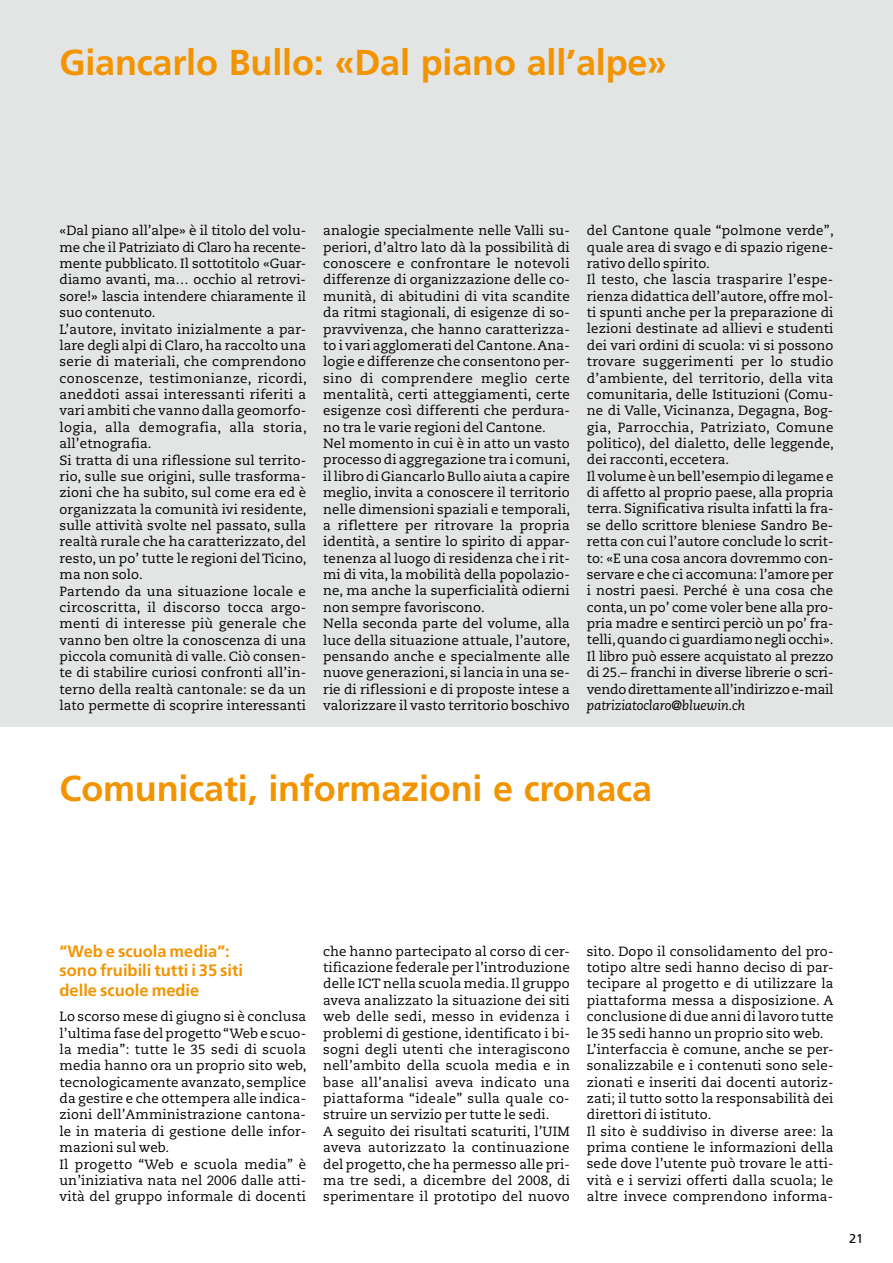
<style>
.page{position:relative;width:893px;height:1263px;background:#fff}
.page>*{position:absolute;margin:0;border:0;box-sizing:border-box;transform-origin:0 0}
.t1{font:700 36px "Frutiger";letter-spacing:-.005em;color:#f29400}
.t2{font:700 16.5px/19.5px "Frutiger";color:#f29400}
.t3{font:13.35px/16.4px "Caecilia";letter-spacing:.01em;color:#000}
.t4{font:italic 13.35px "Caecilia";letter-spacing:-.01em;color:#000}
.t5{font:12.75px "Frutiger";color:#000}
</style>
<div class="page">
<div style="left:0;top:0;width:893px;height:726px;background:#e3e4e4"></div>
<h1 class="t1" style="left:60px;top:41px;width:609px">Giancarlo Bullo: «Dal piano all’alpe»</h1>
<p class="t3" style="left:60px;top:223px;width:249px">«Dal piano all’alpe» è il titolo del volu&shy;me che il Patriziato di Claro ha recente&shy;mente pubblicato. Il sottotitolo «Guar&shy;diamo avanti, ma… occhio al retrovi&shy;sore!» lascia intendere chiaramente il suo contenuto.<br>L’autore, invitato inizialmente a par&shy;lare degli alpi di Claro, ha raccolto una serie di materiali, che comprendono conoscenze, testimonianze, ricordi, aneddoti assai interessanti riferiti a vari ambiti che vanno dalla geomorfo&shy;logia, alla demografia, alla storia, all’etnografia.<br>Si tratta di una riflessione sul territo&shy;rio, sulle sue origini, sulle trasforma&shy;zioni che ha subito, sul come era ed è organizzata la comunità ivi residente, sulle attività svolte nel passato, sulla realtà rurale che ha caratterizzato, del resto, un po’ tutte le regioni del Ticino, ma non solo.<br>Partendo da una situazione locale e circoscritta, il discorso tocca argo&shy;menti di interesse più generale che vanno ben oltre la conoscenza di una piccola comunità di valle. Ciò consen&shy;te di stabilire curiosi confronti all’in&shy;terno della realtà cantonale: se da un lato permette di scoprire interessanti</p>
<p class="t3" style="left:323px;top:223px;width:249px">analogie specialmente nelle Valli su&shy;periori, d’altro lato dà la possibilità di conoscere e confrontare le notevoli differenze di organizzazione delle co&shy;munità, di abitudini di vita scandite da ritmi stagionali, di esigenze di so&shy;pravvivenza, che hanno caratterizza&shy;to i vari agglomerati del Cantone. Ana&shy;logie e differenze che consentono per&shy;sino di comprendere meglio certe mentalità, certi atteggiamenti, certe esigenze così differenti che perdura&shy;no tra le varie regioni del Cantone.<br>Nel momento in cui è in atto un vasto processo di aggregazione tra i comuni, il libro di Giancarlo Bullo aiuta a capire meglio, invita a conoscere il territorio nelle dimensioni spaziali e temporali, a riflettere per ritrovare la propria identità, a sentire lo spirito di appar&shy;tenenza al luogo di residenza che i rit&shy;mi di vita, la mobilità della popolazio&shy;ne, ma anche la superficialità odierni non sempre favoriscono.<br>Nella seconda parte del volume, alla luce della situazione attuale, l’autore, pensando anche e specialmente alle nuove generazioni, si lancia in una se&shy;rie di riflessioni e di proposte intese a valorizzare il vasto territorio boschivo</p>
<p class="t3" style="left:587px;top:223px;width:249px">del Cantone quale “polmone verde”, quale area di svago e di spazio rigene&shy;rativo dello spirito.<br>Il testo, che lascia trasparire l’espe&shy;rienza didattica dell’autore, offre mol&shy;ti spunti anche per la preparazione di lezioni destinate ad allievi e studenti dei vari ordini di scuola: vi si possono trovare suggerimenti per lo studio d’ambiente, del territorio, della vita comunitaria, delle Istituzioni (Comu&shy;ne di Valle, Vicinanza, Degagna, Bog&shy;gia, Parrocchia, Patriziato, Comune politico), del dialetto, delle leggende, dei racconti, eccetera.<br>Il volume è un bell’esempio di legame e di affetto al proprio paese, alla propria terra. Significativa risulta infatti la fra&shy;se dello scrittore bleniese Sandro Be&shy;retta con cui l’autore conclude lo scrit&shy;to: «E una cosa ancora dovremmo con&shy;servare e che ci accomuna: l’amore per i nostri paesi. Perché è una cosa che conta, un po’ come voler bene alla pro&shy;pria madre e sentirci perciò un po’ fra&shy;telli, quando ci guardiamo negli occhi».<br>Il libro può essere acquistato al prezzo di 25.– franchi in diverse librerie o scri&shy;vendo direttamente all’indirizzo e-mail</p>
<p class="t4" style="left:587px;top:698px;width:160px">patriziatoclaro@bluewin.ch</p>
<h1 class="t1" style="left:60px;top:768px;width:594px">Comunicati, informazioni e cronaca</h1>
<p class="t2" style="left:60px;top:941px;width:185px">“Web e scuola media”: sono fruibili tutti i 35 siti delle scuole medie</p>
<p class="t3" style="left:60px;top:1009px;width:249px">Lo scorso mese di giugno si è conclusa l’ultima fase del progetto “Web e scuo&shy;la media”: tutte le 35 sedi di scuola media hanno ora un proprio sito web, tecnologicamente avanzato, semplice da gestire e che ottempera alle indica&shy;zioni dell’Amministrazione cantona&shy;le in materia di gestione delle infor&shy;mazioni sul web.<br>Il progetto “Web e scuola media” è un’iniziativa nata nel 2006 dalle atti&shy;vità del gruppo informale di docenti</p>
<p class="t3" style="left:323px;top:943px;width:248px">che hanno partecipato al corso di cer&shy;tificazione federale per l’introduzione delle ICT nella scuola media. Il gruppo aveva analizzato la situazione dei siti web delle sedi, messo in evidenza i problemi di gestione, identificato i bi&shy;sogni degli utenti che interagiscono nell’ambito della scuola media e in base all’analisi aveva indicato una piattaforma “ideale” sulla quale co&shy;struire un servizio per tutte le sedi.<br>A seguito dei risultati scaturiti, l’UIM aveva autorizzato la continuazione del progetto, che ha permesso alle pri&shy;ma tre sedi, a dicembre del 2008, di sperimentare il prototipo del nuovo</p>
<p class="t3" style="left:587px;top:943px;width:248px">sito. Dopo il consolidamento del pro&shy;totipo altre sedi hanno deciso di par&shy;tecipare al progetto e di utilizzare la piattaforma messa a disposizione. A conclusione di due anni di lavoro tutte le 35 sedi hanno un proprio sito web.<br>L’interfaccia è comune, anche se per&shy;sonalizzabile e i contenuti sono sele&shy;zionati e inseriti dai docenti autoriz&shy;zati; il tutto sotto la responsabilità dei direttori di istituto.<br>Il sito è suddiviso in diverse aree: la prima contiene le informazioni della sede dove l’utente può trovare le atti&shy;vità e i servizi offerti dalla scuola; le altre invece comprendono informa-</p>
<p class="t5" style="left:849px;top:1231px;width:16px">21</p>
</div>
